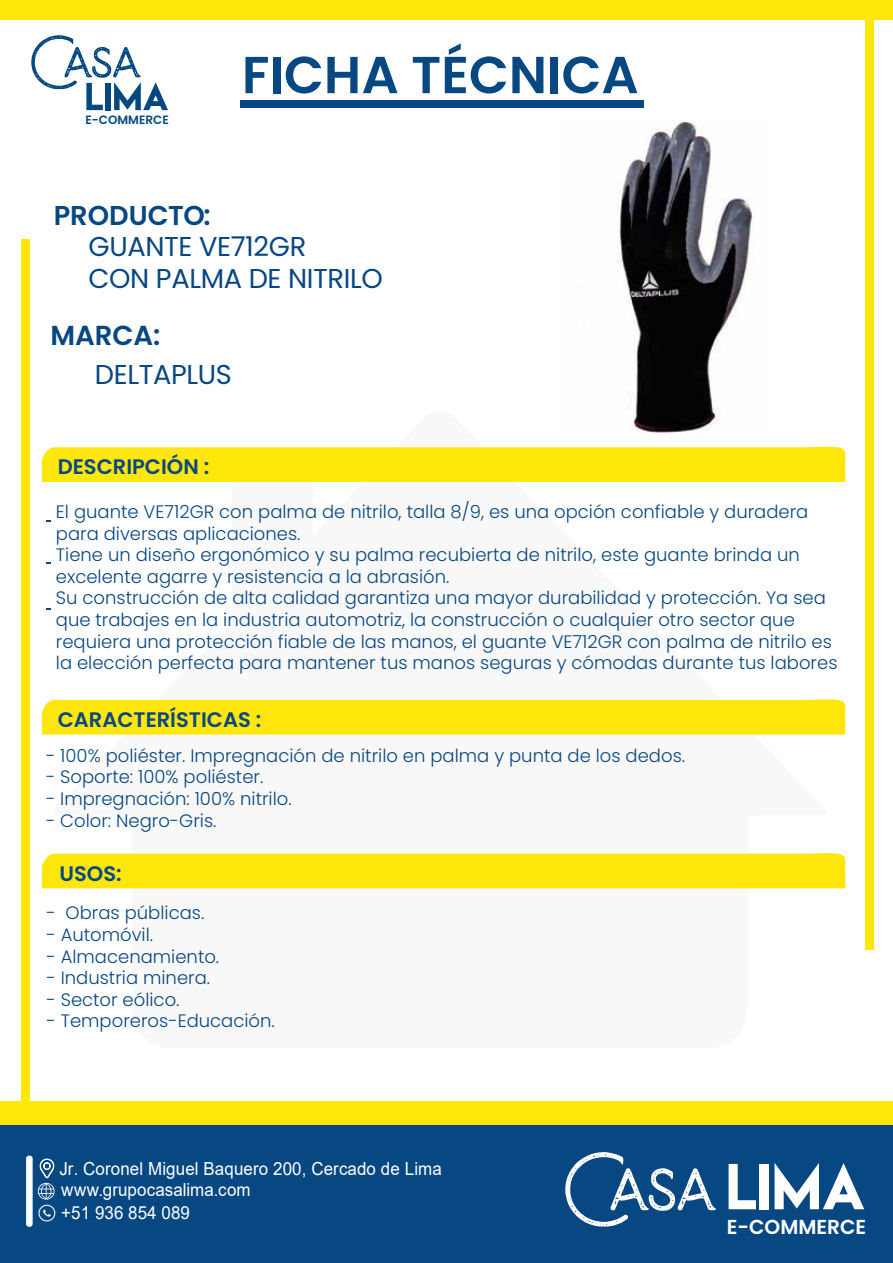
<style>
.page{position:relative;width:893px;height:1263px;background:#fff}
.page>*{position:absolute;margin:0;border:0;box-sizing:border-box;transform-origin:0 0}
.t1{font:600 52.05px "Poppins";color:#074782}
.t2{font:600 27.45px "Poppins";color:#074782}
.t3{font:27.3px/32.7px "Poppins";letter-spacing:-.015em;color:#074782}
.t4{font:600 27.3px "Poppins";color:#074782}
.t5{font:600 21px "Poppins";color:#074782}
.t6{font:600 20.25px "Poppins";color:#fff}
.t7{font:300 18px/21.6px "Poppins";color:#074782}
.t8{font:18px/20.7px "Arial";letter-spacing:.005em;color:#fff;scale:.94 1}
.t9{font:600 12px "Poppins";color:#034881}
</style>
<div class="page">
<div style="left:0;top:1101px;width:893px;height:161px;background:#ffe60b"></div>
<div style="left:0;top:0;width:893px;height:20px;background:#ffe60b"></div>
<div style="left:22px;top:240px;width:8px;height:950px;background:#ffe60b"></div>
<div style="left:0;top:1125px;width:893px;height:138px;background:#074782"></div>
<svg style="left:43px;top:1209px;width:8px;height:8px"></svg>
<div style="left:38px;top:1205px;width:17px;height:16px;border:1px solid #f6f6f6;border-radius:50%"></div>
<svg style="left:729px;top:1164px;width:27px;height:45px"></svg>
<div style="left:760px;top:1164px;width:9px;height:45px;background:#fff"></div>
<svg style="left:775px;top:1163px;width:89px;height:46px"></svg>
<svg style="left:565px;top:1152px;width:151px;height:74px"></svg>
<div style="left:26px;top:1155px;width:7px;height:72px;background:#fff;border-radius:3px"></div>
<svg style="left:38px;top:1158px;width:17px;height:41px"></svg>
<div style="left:240px;top:100px;width:404px;height:7px;background:#074782"></div>
<svg style="left:31px;top:35px;width:137px;height:75px"></svg>
<div style="left:865px;top:0;width:8px;height:949px;background:#ffe60b"></div>
<svg style="left:42px;top:446px;width:804px;height:36px;background:#fee614"></svg>
<div style="left:42px;top:699px;width:804px;height:35px;background:#ffe60b"></div>
<div style="left:42px;top:853px;width:804px;height:35px;background:#ffe60b"></div>
<img style="left:617px;top:120px;width:138px;height:313px">
<p class="t9" style="left:86px;top:113px;width:85px">E-COMMERCE</p>
<h1 class="t1" style="left:242px;top:45px;width:398px">FICHA TÉCNICA</h1>
<h3 class="t4" style="left:54px;top:199px;width:158px">PRODUCTO:</h3>
<h3 class="t3" style="left:89px;top:230px;width:296px">GUANTE VE712GR<br>CON PALMA DE NITRILO</h3>
<h2 class="t2" style="left:50px;top:319px;width:112px">MARCA:</h2>
<h3 class="t3" style="left:95px;top:358px;width:139px">DELTAPLUS</h3>
<p class="t5" style="left:58px;top:454px;width:153px">DESCRIPCIÓN :</p>
<p class="t7" style="left:56px;top:501px;width:783px">El guante VE712GR con palma de nitrilo, talla 8/9, es una opción confiable y duradera para diversas aplicaciones.<br>Tiene un diseño ergonómico y su palma recubierta de nitrilo, este guante brinda un excelente agarre y resistencia a la abrasión.<br>Su construcción de alta calidad garantiza una mayor durabilidad y protección. Ya sea que trabajes en la industria automotriz, la construcción o cualquier otro sector que requiera una protección fiable de las manos, el guante VE712GR con palma de nitrilo es la elección perfecta para mantener tus manos seguras y cómodas durante tus labores</p>
<p class="t5" style="left:58px;top:707px;width:205px">CARACTERÍSTICAS :</p>
<p class="t7" style="left:46px;top:745px;width:641px">- 100% poliéster. Impregnación de nitrilo en palma y punta de los dedos.</p>
<p class="t7" style="left:46px;top:766px;width:219px">- Soporte: 100% poliéster.</p>
<p class="t7" style="left:46px;top:788px;width:247px">- Impregnación: 100% nitrilo.</p>
<p class="t7" style="left:46px;top:810px;width:172px">- Color: Negro-Gris.</p>
<p class="t5" style="left:60px;top:861px;width:64px">USOS:</p>
<p class="t7" style="left:46px;top:902px;width:159px">- Obras públicas.</p>
<p class="t7" style="left:46px;top:924px;width:108px">- Automóvil.</p>
<p class="t7" style="left:46px;top:945px;width:174px">- Almacenamiento.</p>
<p class="t7" style="left:46px;top:967px;width:165px">- Industria minera.</p>
<p class="t7" style="left:46px;top:989px;width:135px">- Sector eólico.</p>
<p class="t7" style="left:46px;top:1010px;width:230px">- Temporeros-Educación.</p>
<p class="t8" style="left:59px;top:1158px;width:408px">Jr. Coronel Miguel Baquero 200, Cercado de Lima www.grupocasalima.com</p>
<p class="t8" style="left:61px;top:1202px;width:138px">+51 936 854 089</p>
<p class="t6" style="left:727px;top:1215px;width:141px">E-COMMERCE</p>
</div>
